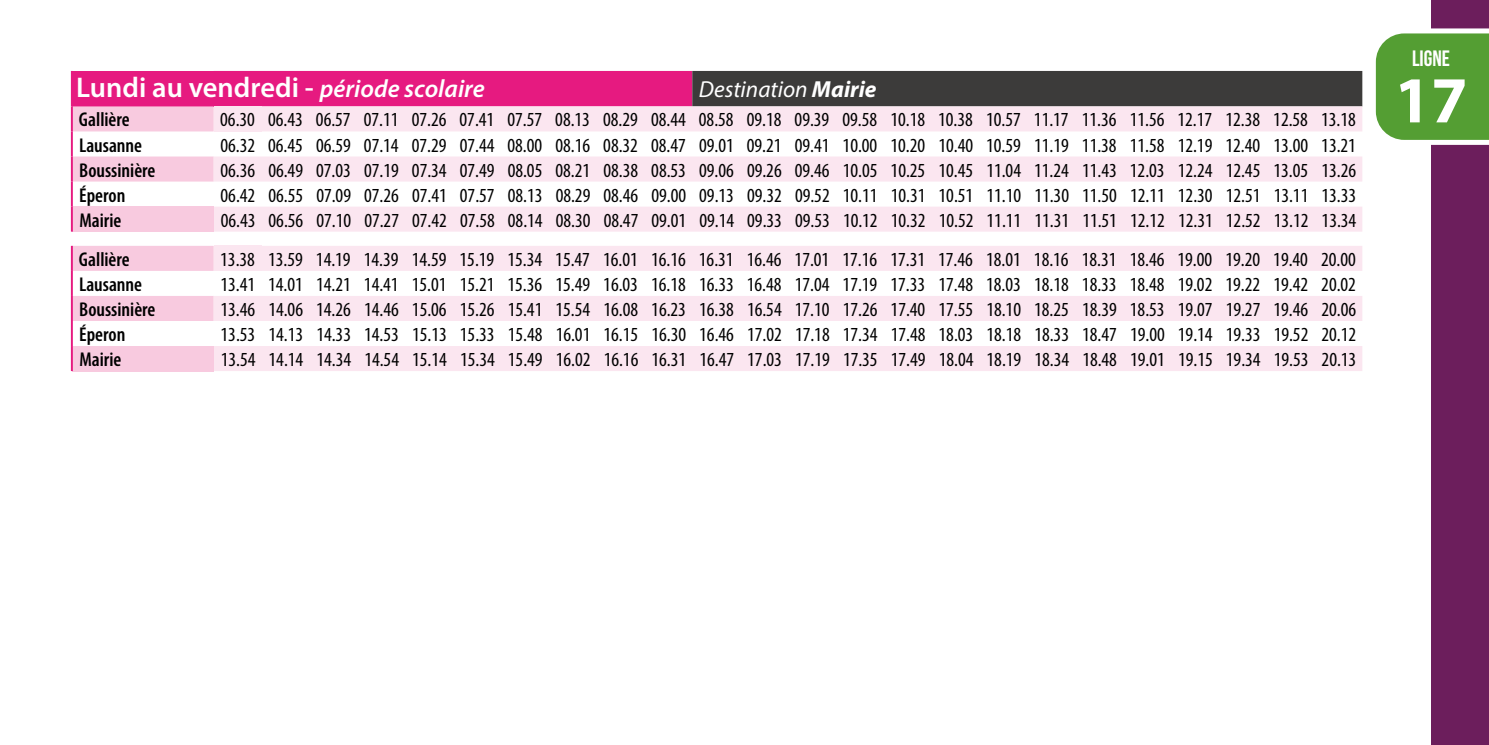
<style>
.page{position:relative;width:1489px;height:745px;background:#fff}
.page>*{position:absolute;margin:0;border:0;box-sizing:border-box;transform-origin:0 0}
.t1{font:700 66px "Myriad Pro";color:#fff}
.t2{font:600 28.5px "Myriad Pro";color:#fff}
.t3{font:italic 23.25px "Myriad Pro";color:#fff}
.t4{font:22.25px "Bebas Neue";color:#fff}
.t5{font:condensed 20px "Myriad Pro";color:#000}
.t6{font:600 condensed 20px "Myriad Pro";color:#000}
.s1{font-style:italic;font-size:25px}
.s2{font-weight:700}
</style>
<div class="page">
<div style="left:1430px;top:0;width:58px;height:744px;background:#6c1e5c"></div>
<svg style="left:73px;top:71px;width:1289px;height:110px;background:#a24c76"></svg>
<svg style="left:214px;top:106px;width:1148px;height:125px;fill:#fbe6f0"></svg>
<div style="left:72px;top:206px;width:142px;height:25px;background:#f8cadf"></div>
<hr style="left:71px;top:131px;width:2px;height:25px;background:#e61a80">
<hr style="left:71px;top:156px;width:2px;height:25px;background:#e61a80">
<hr style="left:71px;top:71px;width:2px;height:35px;background:#e61a80">
<hr style="left:71px;top:181px;width:2px;height:25px;background:#e61a80">
<hr style="left:71px;top:106px;width:2px;height:25px;background:#e61a80">
<hr style="left:71px;top:206px;width:2px;height:25px;background:#e61a80">
<svg style="left:73px;top:246px;width:141px;height:75px"></svg>
<svg style="left:214px;top:246px;width:1148px;height:125px;fill:#fbe6f0"></svg>
<div style="left:72px;top:346px;width:142px;height:25px;background:#f8cadf"></div>
<hr style="left:71px;top:271px;width:2px;height:25px;background:#e61a80">
<hr style="left:71px;top:296px;width:2px;height:25px;background:#e61a80">
<hr style="left:71px;top:321px;width:2px;height:25px;background:#e61a80">
<hr style="left:71px;top:246px;width:2px;height:25px;background:#e61a80">
<hr style="left:71px;top:346px;width:2px;height:25px;background:#e61a80">
<svg style="left:1375px;top:26px;width:113px;height:121px;background:#6ba84f"></svg>
<h2 class="t2" style="left:76px;top:69px;width:410px">Lundi au vendredi - <span class="s1">période scolaire</span></h2>
<p class="t3" style="left:698px;top:74px;width:179px">Destination <span class="s2">Mairie</span></p>
<p class="t6" style="left:79px;top:107px;width:52px">Gallière</p>
<p class="t5" style="left:220px;top:108px;width:1136px">06.30 06.43 06.57 07.11 07.26 07.41 07.57 08.13 08.29 08.44 08.58 09.18 09.39 09.58 10.18 10.38 10.57 11.17 11.36 11.56 12.17 12.38 12.58 13.18</p>
<p class="t6" style="left:79px;top:132px;width:65px">Lausanne</p>
<p class="t5" style="left:220px;top:133px;width:1136px">06.32 06.45 06.59 07.14 07.29 07.44 08.00 08.16 08.32 08.47 09.01 09.21 09.41 10.00 10.20 10.40 10.59 11.19 11.38 11.58 12.19 12.40 13.00 13.21</p>
<p class="t6" style="left:79px;top:157px;width:78px">Boussinière</p>
<p class="t5" style="left:220px;top:158px;width:1136px">06.36 06.49 07.03 07.19 07.34 07.49 08.05 08.21 08.38 08.53 09.06 09.26 09.46 10.05 10.25 10.45 11.04 11.24 11.43 12.03 12.24 12.45 13.05 13.26</p>
<p class="t6" style="left:79px;top:182px;width:47px">Éperon</p>
<p class="t5" style="left:221px;top:183px;width:1136px">06.42 06.55 07.09 07.26 07.41 07.57 08.13 08.29 08.46 09.00 09.13 09.32 09.52 10.11 10.31 10.51 11.10 11.30 11.50 12.11 12.30 12.51 13.11 13.33</p>
<p class="t6" style="left:79px;top:207px;width:43px">Mairie</p>
<p class="t5" style="left:221px;top:208px;width:1136px">06.43 06.56 07.10 07.27 07.42 07.58 08.14 08.30 08.47 09.01 09.14 09.33 09.53 10.12 10.32 10.52 11.11 11.31 11.51 12.12 12.31 12.52 13.12 13.34</p>
<p class="t6" style="left:79px;top:247px;width:52px">Gallière</p>
<p class="t5" style="left:220px;top:247px;width:1136px">13.38 13.59 14.19 14.39 14.59 15.19 15.34 15.47 16.01 16.16 16.31 16.46 17.01 17.16 17.31 17.46 18.01 18.16 18.31 18.46 19.00 19.20 19.40 20.00</p>
<p class="t6" style="left:79px;top:272px;width:65px">Lausanne</p>
<p class="t5" style="left:220px;top:272px;width:1136px">13.41 14.01 14.21 14.41 15.01 15.21 15.36 15.49 16.03 16.18 16.33 16.48 17.04 17.19 17.33 17.48 18.03 18.18 18.33 18.48 19.02 19.22 19.42 20.02</p>
<p class="t6" style="left:79px;top:297px;width:78px">Boussinière</p>
<p class="t5" style="left:220px;top:297px;width:1136px">13.46 14.06 14.26 14.46 15.06 15.26 15.41 15.54 16.08 16.23 16.38 16.54 17.10 17.26 17.40 17.55 18.10 18.25 18.39 18.53 19.07 19.27 19.46 20.06</p>
<p class="t6" style="left:79px;top:322px;width:47px">Éperon</p>
<p class="t5" style="left:221px;top:322px;width:1136px">13.53 14.13 14.33 14.53 15.13 15.33 15.48 16.01 16.15 16.30 16.46 17.02 17.18 17.34 17.48 18.03 18.18 18.33 18.47 19.00 19.14 19.33 19.52 20.12</p>
<p class="t6" style="left:79px;top:347px;width:43px">Mairie</p>
<p class="t5" style="left:221px;top:347px;width:1136px">13.54 14.14 14.34 14.54 15.14 15.34 15.49 16.02 16.16 16.31 16.47 17.03 17.19 17.35 17.49 18.04 18.19 18.34 18.48 19.01 19.15 19.34 19.53 20.13</p>
<p class="t4" style="left:1411px;top:46px;width:40px">LIGNE</p>
<h1 class="t1" style="left:1394px;top:57px;width:75px">17</h1>
</div>
